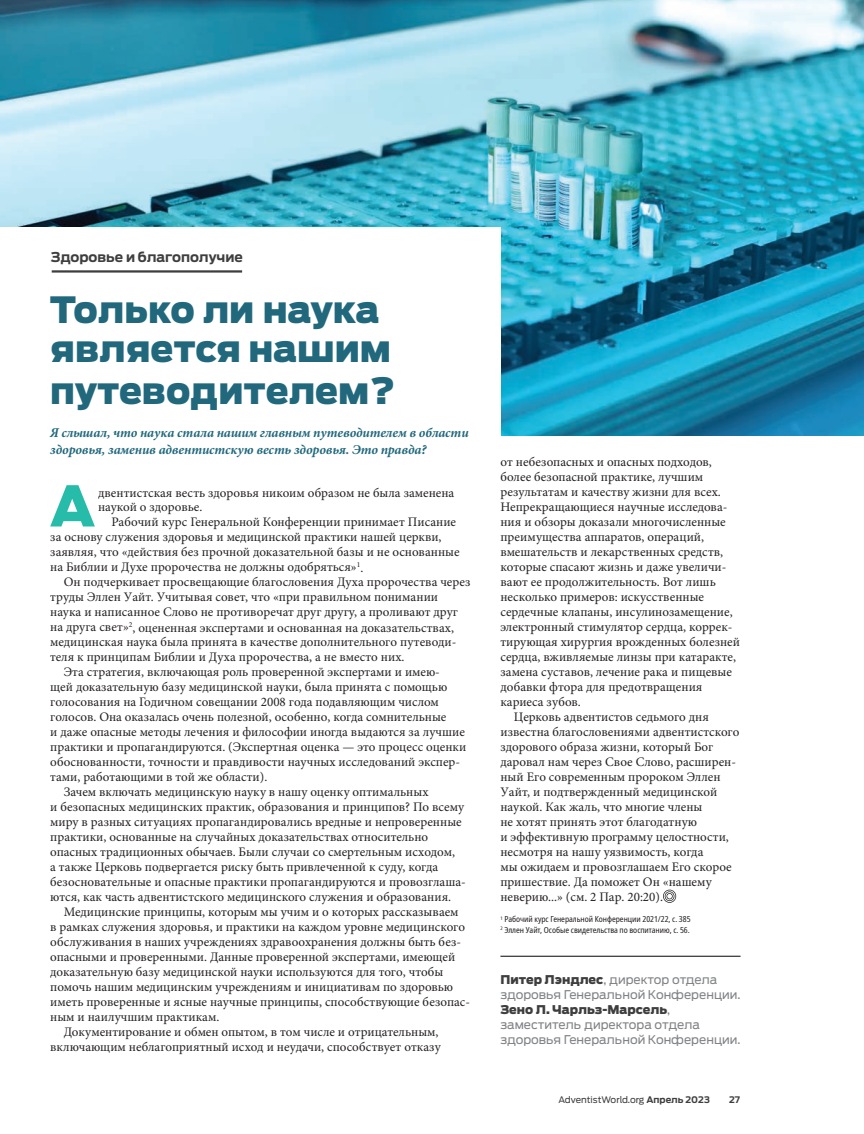
<style>
.page{position:relative;width:864px;height:1134px;background:#fff}
.page>*{position:absolute;margin:0;border:0;box-sizing:border-box;transform-origin:0 0}
.Drop_Caps{font:900 55.35px "Ford Antenna";color:#27bca9}
.Single_Page_H1{font:900 36px/40.5px "Ford Antenna";color:#21687d}
.Health_Question{font:italic 700 13.5px/18px "Minion Pro";letter-spacing:-.01em;color:#21687d}
.t1{font:700 13.5px "Ford Antenna";color:#3e3e3f}
.Main_Body{font:13.05px/15px "Minion Pro";color:#231f20}
.Drop_Caps-2{font:13.05px/15px "Minion Pro";color:#231f20}
.Author_Bios{font:12px/15px "Ford Antenna";color:#808285}
.t2{font:9px "Ford Antenna";color:#3e3e3f}
.t3{font:700 9px "Ford Antenna";color:#3e3e3f}
.Endnotes{font:condensed 8.25px "Noto Sans";letter-spacing:-.005em;color:#231f20}
.s1{font-weight:900;color:#3e3e3f}
.s2{font-weight:700}
</style>
<div class="page">
<img style="left:0;top:0;width:864px;height:435px">
<div style="left:0;top:227px;width:500px;height:265px;background:#fff"></div>
<hr style="left:500px;top:956px;width:241px;height:1px;background:#231f20">
<svg style="left:663px;top:890px;width:13px;height:13px"></svg>
<hr style="left:52px;top:270px;width:190px;height:3px;background:#3e3e3f">
<p class="t1" style="left:51px;top:245px;width:194px">Здоровье и благополучие</p>
<p class="Single_Page_H1" style="left:50px;top:286px;width:347px">Только ли наука является нашим путеводителем?</p>
<p class="Health_Question" style="left:50px;top:423px;width:420px">Я слышал, что наука стала нашим главным путеводителем в области здоровья, заменив адвентистскую весть здоровья. Это правда?</p>
<p class="Drop_Caps" style="left:50px;top:455px;width:47px">А</p>
<p class="Drop_Caps-2" style="left:98px;top:485px;width:358px">двентистская весть здоровья никоим образом не была заменена наукой о здоровье.</p>
<p class="Main_Body" style="left:50px;top:515px;width:411px;text-indent:61px">Рабочий курс Генеральной Конференции принимает Писание за основу служения здоровья и медицинской практики нашей церкви, заявляя, что «действия без прочной доказательной базы и не основанные на Библии и Духе пророчества не должны одобряться»<sup>1</sup>.</p>
<p class="Main_Body" style="left:50px;top:575px;width:422px;text-indent:14px">Он подчеркивает просвещающие благословения Духа пророчества через труды Эллен Уайт. Учитывая совет, что «при правильном понимании наука и написанное Слово не противоречат друг другу, а проливают друг на друга свет»<sup>2</sup>, оцененная экспертами и основанная на доказательствах, медицинская наука была принята в качестве дополнительного путеводи&shy;теля к принципам Библии и Духа пророчества, а не вместо них.</p>
<p class="Main_Body" style="left:50px;top:665px;width:418px;text-indent:13px">Эта стратегия, включающая роль проверенной экспертами и имею-<br>щей доказательную базу медицинской науки, была принята с помощью голосования на Годичном совещании 2008 года подавляющим числом голосов. Она оказалась очень полезной, особенно, когда сомнительные<br>и даже опасные методы лечения и философии иногда выдаются за лучшие практики и пропагандируются. (Экспертная оценка — это процесс оценки обоснованности, точности и правдивости научных исследований экспер&shy;тами, работающими в той же области).</p>
<p class="Main_Body" style="left:50px;top:785px;width:417px;text-indent:13px">Зачем включать медицинскую науку в нашу оценку оптимальных<br>и безопасных медицинских практик, образования и принципов? По всему миру в разных ситуациях пропагандировались вредные и непроверенные практики, основанные на случайных доказательствах относительно опасных традиционных обычаев. Были случаи со смертельным исходом,<br>а также Церковь подвергается риску быть привлеченной к суду, когда безосновательные и опасные практики пропагандируются и провозглаша&shy;ются, как часть адвентистского медицинского служения и образования.</p>
<p class="Main_Body" style="left:50px;top:905px;width:421px;text-indent:13px">Медицинские принципы, которым мы учим и о которых рассказываем<br>в рамках служения здоровья, и практики на каждом уровне медицинского обслуживания в наших учреждениях здравоохранения должны быть без&shy;опасными и проверенными. Данные проверенной экспертами, имеющей доказательную базу медицинской науки используются для того, чтобы помочь нашим медицинским учреждениям и инициативам по здоровью иметь проверенные и ясные научные принципы, способствующие безопас&shy;ным и наилучшим практикам.</p>
<p class="Main_Body" style="left:50px;top:1025px;width:392px;text-align:right">Документирование и обмен опытом, в том числе и отрицательным, включающим неблагоприятный исход и неудачи, способствует отказу</p>
<p class="Main_Body" style="left:500px;top:455px;width:241px">от небезопасных и опасных подходов, более безопасной практике, лучшим результатам и качеству жизни для всех.<br>Непрекращающиеся научные исследова&shy;ния и обзоры доказали многочисленные преимущества аппаратов, операций, вмешательств и лекарственных средств, которые спасают жизнь и даже увеличи&shy;вают ее продолжительность. Вот лишь несколько примеров: искусственные сердечные клапаны, инсулинозамещение, электронный стимулятор сердца, коррек&shy;тирующая хирургия врожденных болезней сердца, вживляемые линзы при катаракте, замена суставов, лечение рака и пищевые добавки фтора для предотвращения кариеса зубов.</p>
<p class="Main_Body" style="left:500px;top:710px;width:240px;text-indent:13px">Церковь адвентистов седьмого дня известна благословениями адвентистского здорового образа жизни, который Бог даровал нам через Свое Слово, расширен&shy;ный Его современным пророком Эллен Уайт, и подтвержденный медицинской наукой. Как жаль, что многие члены<br>не хотят принять этот благодатную<br>и эффективную программу целостности, несмотря на нашу уязвимость, когда<br>мы ожидаем и провозглашаем Его скорое пришествие. Да поможет Он «нашему неверию...» (см. 2 Пар. 20:20).</p>
<p class="Endnotes" style="left:500px;top:914px;width:192px"><sup>1</sup> Рабочий курс Генеральной Конференции 2021/22, с. 385</p>
<p class="Endnotes" style="left:500px;top:924px;width:191px"><sup>2</sup> Эллен Уайт, Особые свидетельства по воспитанию, с. 56.</p>
<p class="Author_Bios" style="left:500px;top:971px;width:242px"><span class="s1">Питер Лэндлес</span>, директор отдела здоровья Генеральной Конференции.<br><span class="s1">Зено Л. Чарльз-Марсель</span>, заместитель директора отдела здоровья Генеральной Конференции.</p>
<p class="t2" style="left:559px;top:1091px;width:153px">AdventistWorld.org <span class="s2">Апрель 2023</span></p>
<p class="t3" style="left:729px;top:1091px;width:13px">27</p>
</div>
